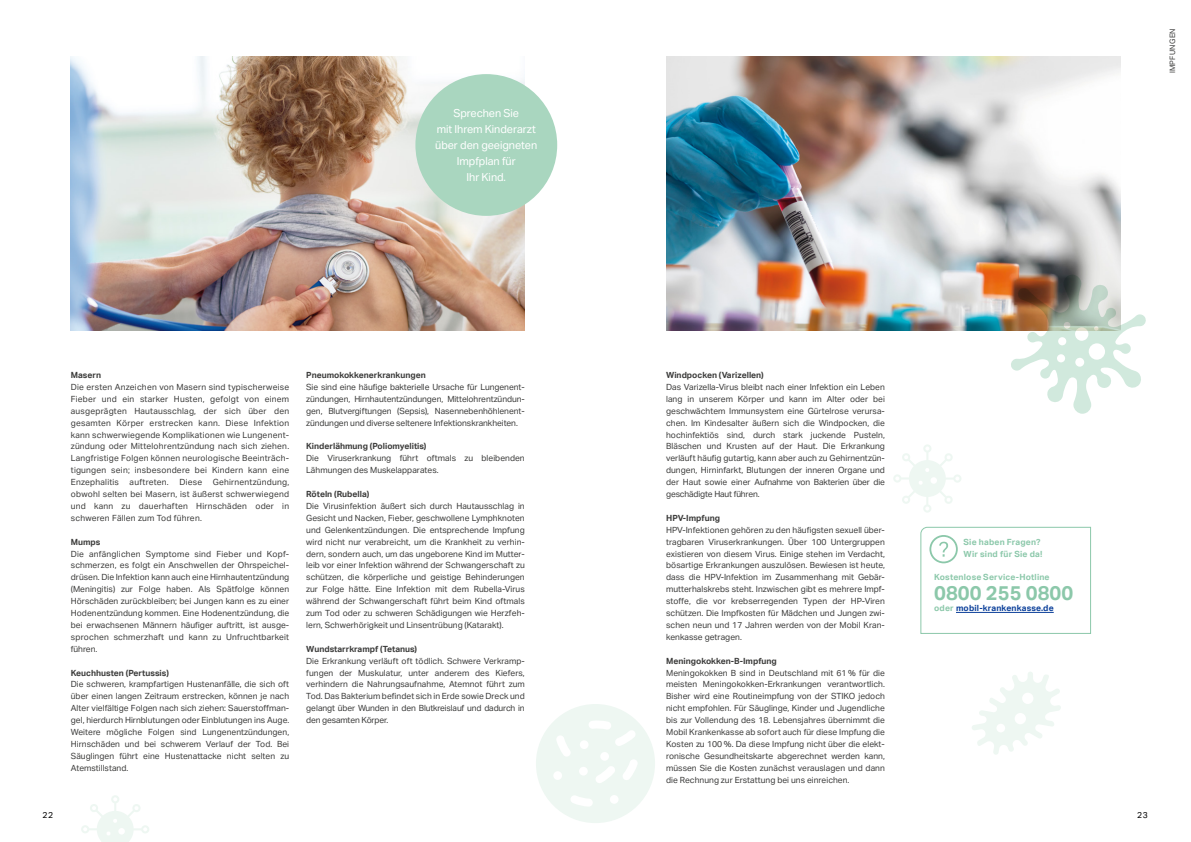
<style>
.page{position:relative;width:1191px;height:842px;background:#fff}
.page>*{position:absolute;margin:0;border:0;box-sizing:border-box;transform-origin:0 0}
.t1{font:700 20px "Aktiv Grotesk";color:#8cc8aa}
.t2{font:11px/16px "Aktiv Grotesk";letter-spacing:-.01em;color:#fff;text-align:center}
.t3{font:8.5px/11.9px "Aktiv Grotesk";color:#3c3c3b;text-align:justify}
.t4{font:700 8.5px "Aktiv Grotesk";color:#3c3c3b}
.t5{font:700 8.5px/11.9px "Aktiv Grotesk";letter-spacing:.02em;color:#8cc8aa}
.t6{font:700 8.5px "Aktiv Grotesk";letter-spacing:.02em;color:#0c409a}
.t7{font:8.5px "Aktiv Grotesk";color:#000}
.t8{font:7.5px "Aktiv Grotesk";letter-spacing:.04em;color:#3c3c3b}
.s1{color:#8cc8aa}
</style>
<div class="page">
<svg style="left:893px;top:445px;width:68px;height:68px"></svg>
<svg style="left:81px;top:795px;width:68px;height:47px"></svg>
<img style="left:71px;top:57px;width:454px;height:273px">
<div style="left:415px;top:74px;width:142px;height:142px;background:#a9d6bf;border-radius:50%"></div>
<img style="left:666px;top:57px;width:454px;height:273px">
<svg style="left:920px;top:526px;width:171px;height:108px"></svg>
<hr style="left:956px;top:612px;width:97px;height:1px;background:#0c409a">
<svg style="left:536px;top:704px;width:119px;height:119px"></svg>
<svg style="left:972px;top:672px;width:89px;height:83px"></svg>
<svg style="left:1009px;top:274px;width:137px;height:140px"></svg>
<p class="t2" style="left:435px;top:105px;width:104px">Sprechen Sie<br>mit Ihrem Kinderarzt über den geeigneten<br>Impfplan für<br>Ihr Kind.</p>
<p class="t8" style="left:1168px;top:73px;width:46px;rotate:-90deg">IMPFUNGEN</p>
<p class="t4" style="left:71px;top:370px;width:32px">Masern</p>
<p class="t3" style="left:71px;top:381px;width:220px">Die ersten Anzeichen von Masern sind typischerweise Fieber und ein starker Husten, gefolgt von einem ausgeprägten Hautausschlag, der sich über den gesamten Körper erstrecken kann. Diese Infektion kann schwerwiegende Komplikationen wie Lungenent&shy;zündung oder Mittelohrentzündung nach sich ziehen.<br>Langfristige Folgen können neurologische Beeinträch&shy;tigungen sein; insbesondere bei Kindern kann eine Enzephalitis auftreten. Diese Gehirnentzündung, obwohl selten bei Masern, ist äußerst schwerwiegend und kann zu dauerhaften Hirnschäden oder in schweren Fällen zum Tod führen.</p>
<p class="t4" style="left:71px;top:536px;width:31px">Mumps</p>
<p class="t3" style="left:71px;top:548px;width:220px">Die anfänglichen Symptome sind Fieber und Kopf&shy;schmerzen, es folgt ein Anschwellen der Ohrspeichel&shy;drüsen. Die Infektion kann auch eine Hirnhautentzündung (Meningitis) zur Folge haben. Als Spätfolge können Hörschäden zurückbleiben; bei Jungen kann es zu einer Hodenentzündung kommen. Eine Hodenentzündung, die bei erwachsenen Männern häufiger auftritt, ist ausge&shy;sprochen schmerzhaft und kann zu Unfruchtbarkeit führen.</p>
<p class="t4" style="left:71px;top:667px;width:99px">Keuchhusten (Pertussis)</p>
<p class="t3" style="left:71px;top:679px;width:220px">Die schweren, krampfartigen Hustenanfälle, die sich oft über einen langen Zeitraum erstrecken, können je nach Alter vielfältige Folgen nach sich ziehen: Sauerstoffman&shy;gel, hierdurch Hirnblutungen oder Einblutungen ins Auge.<br>Weitere mögliche Folgen sind Lungenentzündungen, Hirnschäden und bei schwerem Verlauf der Tod. Bei Säuglingen führt eine Hustenattacke nicht selten zu Atemstillstand.</p>
<p class="t4" style="left:306px;top:370px;width:121px">Pneumokokkenerkrankungen</p>
<p class="t3" style="left:306px;top:381px;width:220px">Sie sind eine häufige bakterielle Ursache für Lungenent&shy;zündungen, Hirnhautentzündungen, Mittelohrentzündun&shy;gen, Blutvergiftungen (Sepsis), Nasennebenhöhlenent&shy;zündungen und diverse seltenere Infektionskrankheiten.</p>
<p class="t4" style="left:306px;top:441px;width:122px">Kinderlähmung (Poliomyelitis)</p>
<p class="t3" style="left:306px;top:452px;width:220px">Die Viruserkrankung führt oftmals zu bleibenden<br>Lähmungen des Muskelapparates.</p>
<p class="t4" style="left:306px;top:489px;width:65px">Röteln (Rubella)</p>
<p class="t3" style="left:306px;top:500px;width:220px">Die Virusinfektion äußert sich durch Hautausschlag in Gesicht und Nacken, Fieber, geschwollene Lymphknoten und Gelenkentzündungen. Die entsprechende Impfung wird nicht nur verabreicht, um die Krankheit zu verhin&shy;dern, sondern auch, um das ungeborene Kind im Mutter&shy;leib vor einer Infektion während der Schwangerschaft zu schützen, die körperliche und geistige Behinderungen zur Folge hätte. Eine Infektion mit dem Rubella-Virus während der Schwangerschaft führt beim Kind oftmals zum Tod oder zu schweren Schädigungen wie Herzfeh&shy;lern, Schwerhörigkeit und Linsentrübung (Katarakt).</p>
<p class="t4" style="left:306px;top:643px;width:112px">Wundstarrkrampf (Tetanus)</p>
<p class="t3" style="left:306px;top:655px;width:220px">Die Erkrankung verläuft oft tödlich. Schwere Verkramp&shy;fungen der Muskulatur, unter anderem des Kiefers, verhindern die Nahrungsaufnahme, Atemnot führt zum Tod. Das Bakterium befindet sich in Erde sowie Dreck und gelangt über Wunden in den Blutkreislauf und dadurch in den gesamten Körper.</p>
<p class="t4" style="left:666px;top:370px;width:99px">Windpocken (Varizellen)</p>
<p class="t3" style="left:666px;top:381px;width:220px">Das Varizella-Virus bleibt nach einer Infektion ein Leben lang in unserem Körper und kann im Alter oder bei geschwächtem Immunsystem eine Gürtelrose verursa&shy;chen. Im Kindesalter äußern sich die Windpocken, die hochinfektiös sind, durch stark juckende Pusteln, Bläschen und Krusten auf der Haut. Die Erkrankung verläuft häufig gutartig, kann aber auch zu Gehirnentzün&shy;dungen, Hirninfarkt, Blutungen der inneren Organe und der Haut sowie einer Aufnahme von Bakterien über die geschädigte Haut führen.</p>
<p class="t4" style="left:666px;top:513px;width:55px">HPV-Impfung</p>
<p class="t3" style="left:666px;top:524px;width:220px">HPV-Infektionen gehören zu den häufigsten sexuell über&shy;tragbaren Viruserkrankungen. Über 100 Untergruppen existieren von diesem Virus. Einige stehen im Verdacht, bösartige Erkrankungen auszulösen. Bewiesen ist heute, dass die HPV-Infektion im Zusammenhang mit Gebär&shy;mutterhalskrebs steht. Inzwischen gibt es mehrere Impf&shy;stoffe, die vor krebserregenden Typen der HP-Viren schützen. Die Impfkosten für Mädchen und Jungen zwi&shy;schen neun und 17 Jahren werden von der Mobil Kran&shy;kenkasse getragen.</p>
<p class="t4" style="left:666px;top:655px;width:112px">Meningokokken-B-Impfung</p>
<p class="t3" style="left:666px;top:667px;width:220px">Meningokokken B sind in Deutschland mit 61 % für die meisten Meningokokken-Erkrankungen verantwortlich.<br>Bisher wird eine Routineimpfung von der STIKO jedoch nicht empfohlen. Für Säuglinge, Kinder und Jugendliche bis zur Vollendung des 18. Lebensjahres übernimmt die Mobil Krankenkasse ab sofort auch für diese Impfung die Kosten zu 100 %. Da diese Impfung nicht über die elekt&shy;ronische Gesundheitskarte abgerechnet werden kann, müssen Sie die Kosten zunächst verauslagen und dann die Rechnung zur Erstattung bei uns einreichen.</p>
<p class="t5" style="left:963px;top:535px;width:80px">Sie haben Fragen?<br>Wir sind für Sie da!</p>
<p class="t5" style="left:934px;top:571px;width:117px">Kostenlose Service-Hotline</p>
<h1 class="t1" style="left:934px;top:581px;width:141px">0800 255 0800</h1>
<p class="t6" style="left:934px;top:603px;width:121px"><span class="s1">oder</span> mobil-krankenkasse.de</p>
<p class="t7" style="left:43px;top:810px;width:12px">22</p>
<p class="t7" style="left:1137px;top:810px;width:12px">23</p>
</div>
